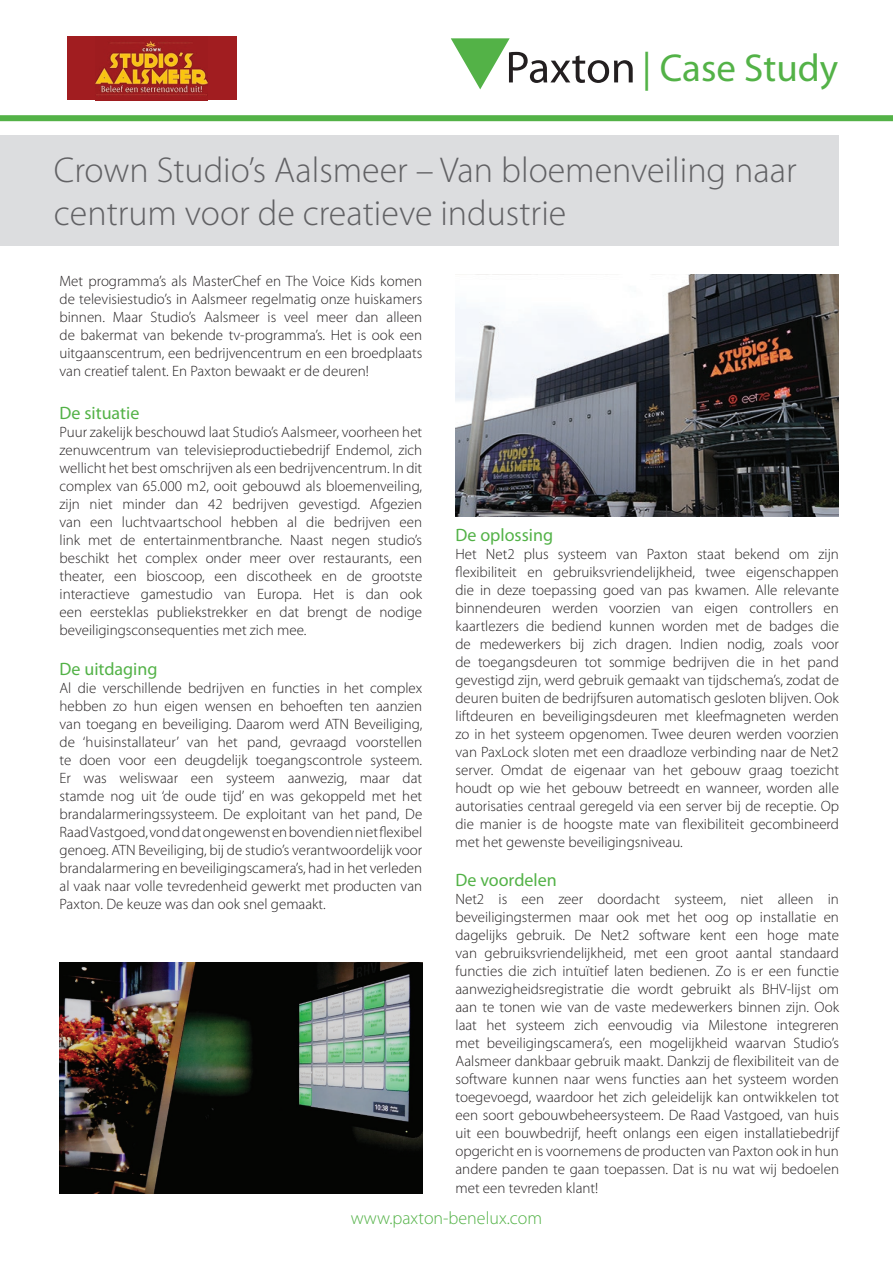
<style>
.page{position:relative;width:893px;height:1263px;background:#fff}
.page>*{position:absolute;margin:0;border:0;box-sizing:border-box;transform-origin:0 0}
.t1{font:39px "Myriad Pro";color:#53b247}
.t2{font:300 36px/43.2px "Myriad Pro";color:#616164}
.t3{font:18px "Myriad Pro";color:#53b247}
.t4{font:300 18px "Myriad Pro";color:#53b247}
.t5{font:300 15px/18px "Myriad Pro";color:#231f20;text-align:justify}
</style>
<div class="page">
<div style="left:0;top:135px;width:839px;height:111px;background:#dcdddf"></div>
<div style="left:0;top:115px;width:893px;height:6px;background:#53b247"></div>
<img style="left:60px;top:962px;width:362px;height:231px">
<img style="left:455px;top:274px;width:384px;height:243px">
<svg style="left:451px;top:38px;width:182px;height:51px"></svg>
<div style="left:67px;top:36px;width:170px;height:64px;background:#a11d20"></div>
<img style="left:96px;top:40px;width:112px;height:56px">
<h1 class="t1" style="left:642px;top:44px;width:197px">| Case Study</h1>
<h2 class="t2" style="left:54px;top:148px;width:744px">Crown Studio’s Aalsmeer – Van bloemenveiling naar centrum voor de creatieve industrie</h2>
<p class="t5" style="left:60px;top:272px;width:364px">Met programma’s als MasterChef en The Voice Kids komen de televisiestudio’s in Aalsmeer regelmatig onze huiskamers binnen. Maar Studio’s Aalsmeer is veel meer dan alleen de bakermat van bekende tv-programma’s. Het is ook een uitgaanscentrum, een bedrijvencentrum en een broedplaats van creatief talent. En Paxton bewaakt er de deuren!</p>
<p class="t3" style="left:60px;top:402px;width:81px">De situatie</p>
<p class="t5" style="left:60px;top:423px;width:364px">Puur zakelijk beschouwd laat Studio’s Aalsmeer, voorheen het zenuwcentrum van televisieproductiebedrijf Endemol, zich wellicht het best omschrijven als een bedrijvencentrum. In dit complex van 65.000 m2, ooit gebouwd als bloemenveiling, zijn niet minder dan 42 bedrijven gevestigd. Afgezien van een luchtvaartschool hebben al die bedrijven een link met de entertainmentbranche. Naast negen studio’s beschikt het complex onder meer over restaurants, een theater, een bioscoop, een discotheek en de grootste interactieve gamestudio van Europa. Het is dan ook een eersteklas publiekstrekker en dat brengt de nodige beveiligingsconsequenties met zich mee.</p>
<p class="t3" style="left:60px;top:657px;width:99px">De uitdaging</p>
<p class="t5" style="left:60px;top:678px;width:364px">Al die verschillende bedrijven en functies in het complex hebben zo hun eigen wensen en behoeften ten aanzien van toegang en beveiliging. Daarom werd ATN Beveiliging, de ‘huisinstallateur’ van het pand, gevraagd voorstellen te doen voor een deugdelijk toegangscontrole systeem.<br>Er was weliswaar een systeem aanwezig, maar dat stamde nog uit ‘de oude tijd’ en was gekoppeld met het brandalarmeringssysteem. De exploitant van het pand, De Raad Vastgoed, vond dat ongewenst en bovendien niet flexibel genoeg. ATN Beveiliging, bij de studio’s verantwoordelijk voor brandalarmering en beveiligingscamera’s, had in het verleden al vaak naar volle tevredenheid gewerkt met producten van Paxton. De keuze was dan ook snel gemaakt.</p>
<p class="t3" style="left:455px;top:524px;width:99px">De oplossing</p>
<p class="t5" style="left:455px;top:545px;width:385px">Het Net2 plus systeem van Paxton staat bekend om zijn flexibiliteit en gebruiksvriendelijkheid, twee eigenschappen die in deze toepassing goed van pas kwamen. Alle relevante binnendeuren werden voorzien van eigen controllers en kaartlezers die bediend kunnen worden met de badges die de medewerkers bij zich dragen. Indien nodig, zoals voor de toegangsdeuren tot sommige bedrijven die in het pand gevestigd zijn, werd gebruik gemaakt van tijdschema’s, zodat de deuren buiten de bedrijfsuren automatisch gesloten blijven. Ook liftdeuren en beveiligingsdeuren met kleefmagneten werden zo in het systeem opgenomen. Twee deuren werden voorzien van PaxLock sloten met een draadloze verbinding naar de Net2 server. Omdat de eigenaar van het gebouw graag toezicht houdt op wie het gebouw betreedt en wanneer, worden alle autorisaties centraal geregeld via een server bij de receptie. Op die manier is de hoogste mate van flexibiliteit gecombineerd met het gewenste beveiligingsniveau.</p>
<p class="t3" style="left:455px;top:869px;width:103px">De voordelen</p>
<p class="t5" style="left:455px;top:890px;width:385px">Net2 is een zeer doordacht systeem, niet alleen in beveiligingstermen maar ook met het oog op installatie en dagelijks gebruik. De Net2 software kent een hoge mate van gebruiksvriendelijkheid, met een groot aantal standaard functies die zich intuïtief laten bedienen. Zo is er een functie aanwezigheidsregistratie die wordt gebruikt als BHV-lijst om aan te tonen wie van de vaste medewerkers binnen zijn. Ook laat het systeem zich eenvoudig via Milestone integreren met beveiligingscamera’s, een mogelijkheid waarvan Studio’s Aalsmeer dankbaar gebruik maakt. Dankzij de flexibiliteit van de software kunnen naar wens functies aan het systeem worden toegevoegd, waardoor het zich geleidelijk kan ontwikkelen tot een soort gebouwbeheersysteem. De Raad Vastgoed, van huis uit een bouwbedrijf, heeft onlangs een eigen installatiebedrijf opgericht en is voornemens de producten van Paxton ook in hun andere panden te gaan toepassen. Dat is nu wat wij bedoelen met een tevreden klant!</p>
<p class="t4" style="left:351px;top:1207px;width:193px">www.paxton-benelux.com</p>
</div>
